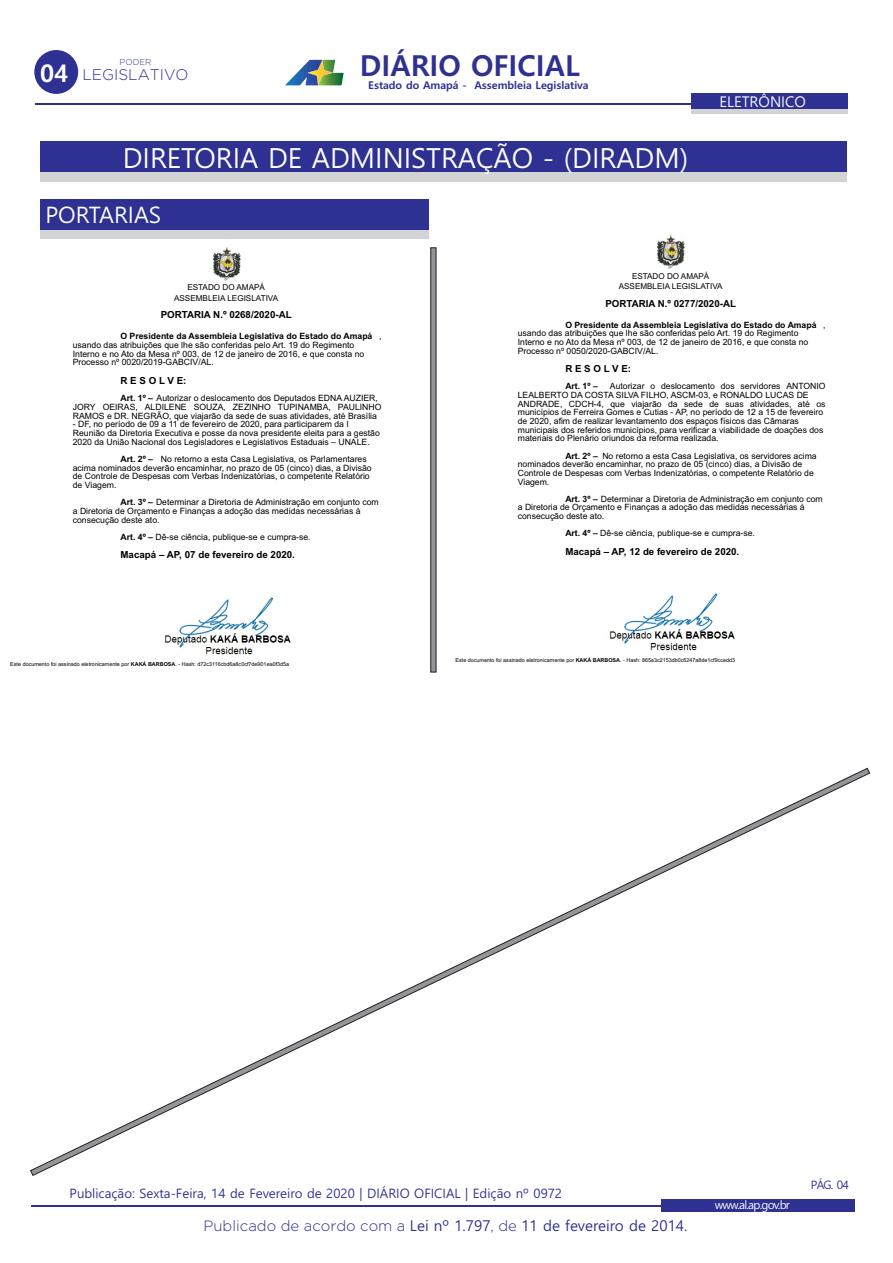
<style>
.page{position:relative;width:893px;height:1263px;background:#fff}
.page>*{position:absolute;margin:0;border:0;box-sizing:border-box;transform-origin:0 0}
.t1{font:700 28.8px "Malgun Gothic";color:#2e3092}
.t2{font:27.6px "Malgun Gothic";color:#fff}
.t3{font:700 24.3px "Malgun Gothic";color:#fff}
.t4{font:22.65px "Malgun Gothic";color:#fff}
.t5{font:300 15.3px "Gotham";color:#2e3092}
.t6{font:14.85px "Malgun Gothic";color:#2e3092}
.t7{font:14.7px "Malgun Gothic";color:#fff}
.t8{font:12.9px "Malgun Gothic";color:#2e3092}
.t9{font:11.55px "Malgun Gothic";letter-spacing:-.065em;color:#fff}
.t10{font:11.55px "Malgun Gothic";color:#2e3092}
.t11{font:700 10.65px "Malgun Gothic";color:#2e3092}
.t12{font:700 9.75px "Arial";color:#000}
.t13{font:8.7px/8.7px "Arial";color:#000}
.t14{font:700 8.7px "Arial";color:#000}
.t15{font:300 8.7px "Gotham";color:#2e3092}
.t16{font:8.1px/10.8px "Arial";color:#000;text-align:center}
.t17{font:5.4px "Arial";color:#000}
.s1{font-weight:700}
.s2{font-family:"Gotham";font-weight:300}
</style>
<div class="page">
<hr style="left:31px;top:1205px;width:698px;height:1px;background:#2e3092">
<div style="left:661px;top:1199px;width:194px;height:13px;background:#2e3092"></div>
<svg style="left:285px;top:60px;width:59px;height:25px"></svg>
<div style="left:34px;top:50px;width:44px;height:44px;background:#2e3092;border-radius:50%"></div>
<div style="left:41px;top:156px;width:806px;height:26px;background:#d1d3d4"></div>
<div style="left:41px;top:142px;width:806px;height:30px;background:#2e3092"></div>
<hr style="left:35px;top:103px;width:811px;height:2px;background:#2e3092">
<div style="left:691px;top:100px;width:157px;height:14px;background:#d1d3d4"></div>
<div style="left:691px;top:93px;width:157px;height:16px;background:#2e3092"></div>
<div style="left:41px;top:214px;width:388px;height:25px;background:#d1d3d4"></div>
<div style="left:41px;top:199px;width:388px;height:30px;background:#2e3092"></div>
<svg style="left:430px;top:247px;width:7px;height:426px;background:#7b7b7d"></svg>
<img style="left:213px;top:247px;width:27px;height:33px">
<img style="left:164px;top:597px;width:127px;height:58px">
<img style="left:658px;top:236px;width:27px;height:33px">
<img style="left:609px;top:593px;width:126px;height:58px">
<svg style="left:30px;top:767px;width:841px;height:409px"></svg>
<h3 class="t3" style="left:40px;top:62px;width:30px">04</h3>
<p class="t15" style="left:120px;top:59px;width:33px">PODER</p>
<h3 class="t5" style="left:82px;top:69px;width:108px">LEGISLATIVO</h3>
<h1 class="t1" style="left:360px;top:53px;width:222px">DIÁRIO OFICIAL</h1>
<p class="t11" style="left:368px;top:80px;width:222px">Estado do Amapá - Assembleia Legislativa</p>
<h2 class="t2" style="left:123px;top:145px;width:567px">DIRETORIA DE ADMINISTRAÇÃO - (DIRADM)</h2>
<h3 class="t4" style="left:45px;top:205px;width:117px">PORTARIAS</h3>
<h3 class="t7" style="left:719px;top:96px;width:88px">ELETRÔNICO</h3>
<p class="t16" style="left:174px;top:282px;width:106px">ESTADO DO AMAPÁ<br>ASSEMBLEIA LEGISLATIVA</p>
<p class="t12" style="left:161px;top:311px;width:133px">PORTARIA N.º 0268/2020-AL</p>
<p class="t13" style="left:73px;top:333px;width:310px;text-indent:48px"><span class="s1">O Presidente da Assembleia Legislativa do Estado do Amapá</span> , usando das atribuições que lhe são conferidas pelo Art. 19 do Regimento Interno e no Ato da Mesa nº 003, de 12 de janeiro de 2016, e que consta no Processo nº 0020/2019-GABCIV/AL.</p>
<p class="t12" style="left:120px;top:377px;width:67px">R E S O L V E:</p>
<p class="t13" style="left:73px;top:395px;width:310px;text-indent:48px"><span class="s1">Art. 1º –</span> Autorizar o deslocamento dos Deputados EDNA AUZIER,<br>JORY OEIRAS, ALDILENE SOUZA, ZEZINHO TUPINAMBA, PAULINHO<br>RAMOS e DR. NEGRÃO, que viajarão da sede de suas atividades, até Brasília</p>
<p class="t13" style="left:73px;top:421px;width:309px">- DF, no período de 09 a 11 de fevereiro de 2020, para participarem da I<br>Reunião da Diretoria Executiva e posse da nova presidente eleita para a gestão<br>2020 da União Nacional dos Legisladores e Legislativos Estaduais – UNALE.</p>
<p class="t13" style="left:73px;top:455px;width:300px;text-indent:48px"><span class="s1">Art. 2º –</span> No retorno a esta Casa Legislativa, os Parlamentares acima nominados deverão encaminhar, no prazo de 05 (cinco) dias, a Divisão de Controle de Despesas com Verbas Indenizatórias, o competente Relatório de Viagem.</p>
<p class="t13" style="left:73px;top:499px;width:307px;text-indent:48px"><span class="s1">Art. 3º –</span> Determinar a Diretoria de Administração em conjunto com a Diretoria de Orçamento e Finanças a adoção das medidas necessárias à consecução deste ato.</p>
<p class="t13" style="left:120px;top:533px;width:192px"><span class="s1">Art. 4º –</span> Dê-se ciência, publique-se e cumpra-se.</p>
<p class="t12" style="left:120px;top:551px;width:176px">Macapá – AP, 07 de fevereiro de 2020.</p>
<p class="t17" style="left:10px;top:662px;width:280px">Este documento foi assinado eletronicamente por <span class="s1">KAKÁ BARBOSA</span>. - Hash: d72c3116cbd6a8c0cf7de901ea0f3d5a</p>
<p class="t16" style="left:619px;top:271px;width:105px">ESTADO DO AMAPÁ<br>ASSEMBLEIA LEGISLATIVA</p>
<p class="t12" style="left:605px;top:300px;width:132px">PORTARIA N.º 0277/2020-AL</p>
<p class="t13" style="left:518px;top:321px;width:309px;text-indent:48px"><span class="s1">O Presidente da Assembleia Legislativa do Estado do Amapá</span> , usando das atribuições que lhe são conferidas pelo Art. 19 do Regimento Interno e no Ato da Mesa nº 003, de 12 de janeiro de 2016, e que consta no Processo nº 0050/2020-GABCIV/AL.</p>
<p class="t12" style="left:565px;top:365px;width:67px">R E S O L V E:</p>
<p class="t14" style="left:565px;top:383px;width:34px">Art. 1º –</p>
<p class="t13" style="left:518px;top:383px;width:309px;text-indent:92px">Autorizar o deslocamento dos servidores ANTONIO LEALBERTO DA COSTA SILVA FILHO, ASCM-03, e RONALDO LUCAS DE ANDRADE, CDCH-4, que viajarão da sede de suas atividades, até os municípios de Ferreira Gomes e Cutias - AP, no período de 12 a 15 de fevereiro de 2020, afim de realizar levantamento dos espaços físicos das Câmaras municipais dos referidos municípios, para verificar a viabilidade de doações dos materiais do Plenário oriundos da reforma realizada.</p>
<p class="t13" style="left:518px;top:452px;width:300px;text-indent:48px"><span class="s1">Art. 2º –</span> No retorno a esta Casa Legislativa, os servidores acima nominados deverão encaminhar, no prazo de 05 (cinco) dias, a Divisão de Controle de Despesas com Verbas Indenizatórias, o competente Relatório de Viagem.</p>
<p class="t13" style="left:518px;top:495px;width:306px;text-indent:48px"><span class="s1">Art. 3º –</span> Determinar a Diretoria de Administração em conjunto com a Diretoria de Orçamento e Finanças a adoção das medidas necessárias à consecução deste ato.</p>
<p class="t13" style="left:565px;top:530px;width:191px"><span class="s1">Art. 4º –</span> Dê-se ciência, publique-se e cumpra-se.</p>
<p class="t12" style="left:565px;top:548px;width:175px">Macapá – AP, 12 de fevereiro de 2020.</p>
<p class="t17" style="left:456px;top:658px;width:281px">Este documento foi assinado eletronicamente por <span class="s1">KAKÁ BARBOSA</span>. - Hash: 865e3c2153db0c6247a8de1cf9ccedd3</p>
<h3 class="t8" style="left:70px;top:1188px;width:494px">Publicação: Sexta-Feira, 14 de Fevereiro de 2020 | DIÁRIO OFICIAL | Edição nº 0972</h3>
<h3 class="t6" style="left:203px;top:1219px;width:485px"><span class="s2">Publicado de acordo com a</span> Lei nº 1.797<span class="s2">, de</span> 11 de fevereiro de 2014.</h3>
<h3 class="t9" style="left:715px;top:1199px;width:77px">www.al.ap.gov.br</h3>
<h3 class="t10" style="left:811px;top:1179px;width:39px">PÁG. 04</h3>
</div>
